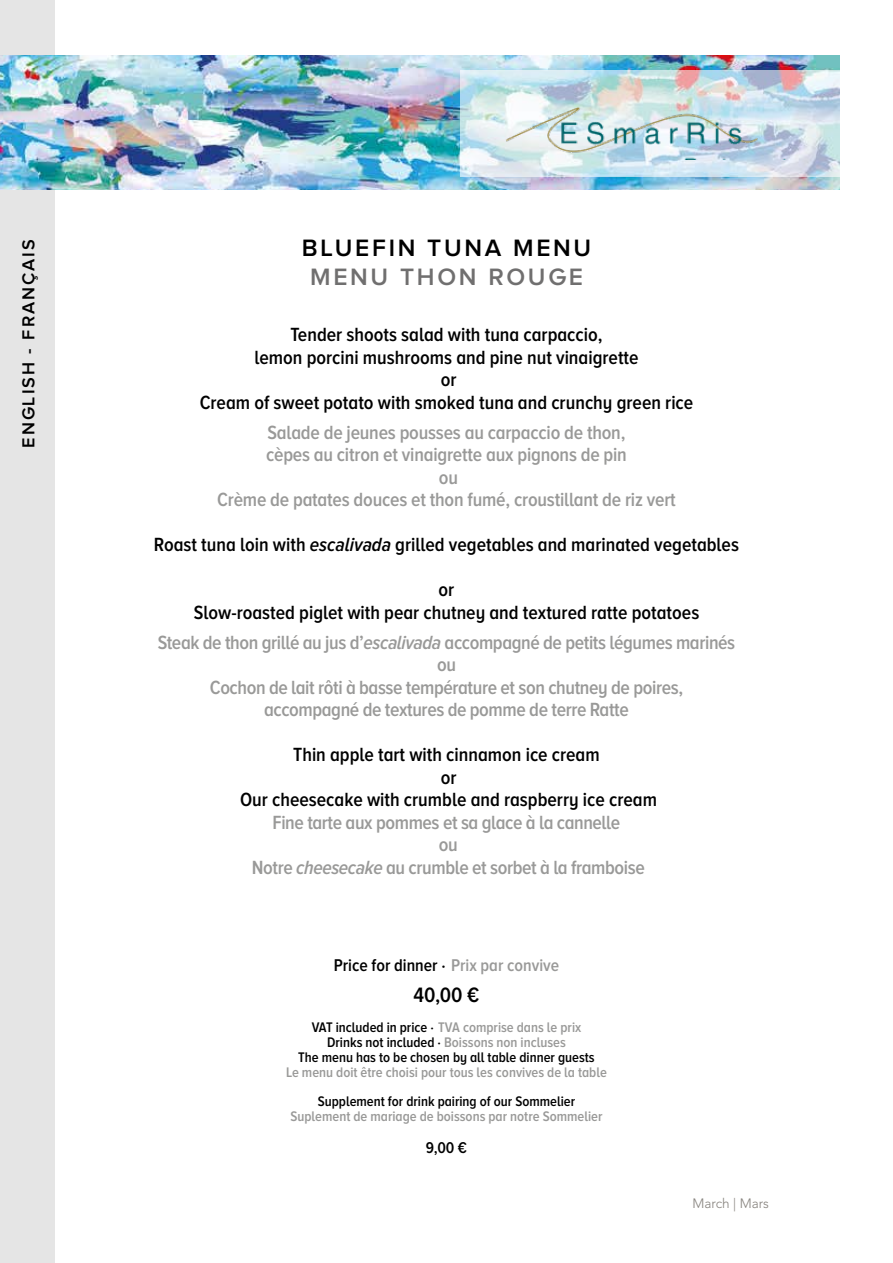
<style>
.page{position:relative;width:893px;height:1263px;background:#fff}
.page>*{position:absolute;margin:0;border:0;box-sizing:border-box;transform-origin:0 0}
.t1{font:600 24.6px "Proxima Nova A";letter-spacing:.11em;color:#000}
.t2{font:600 24.6px "Proxima Nova A";letter-spacing:.11em;color:#706f6f}
.t3{font:600 21.6px "Proxima Nova A Cond";color:#000}
.t4{font:600 19.8px/22.5px "Proxima Nova A Cond";letter-spacing:-.02em;color:#999998;text-align:center}
.t5{font:600 19.8px/22.5px "Proxima Nova A Cond";color:#000;text-align:center}
.t6{font:600 18px "Proxima Nova A";letter-spacing:.11em;color:#000}
.t7{font:600 17.7px "Proxima Nova A Cond";color:#000}
.t8{font:600 16.2px "Proxima Nova A Cond";color:#000}
.t9{font:600 14.4px/15px "Proxima Nova A Cond";color:#000;text-align:center}
.t10{font:600 14.4px "Proxima Nova A Cond";color:#999998}
.t11{font:300 13.5px "Avenir LT Std";color:#86827d}
.s1{font-style:italic}
.s2{color:#999998}
</style>
<div class="page">
<div style="left:0;top:0;width:54px;height:1263px;background:#e5e5e5"></div>
<img style="left:0;top:55px;width:840px;height:134px">
<svg style="left:460px;top:70px;width:380px;height:106px;background:#cfdfe9"></svg>
<img style="left:479px;top:80px;width:335px;height:80px">
<p class="t6" style="left:18px;top:448px;width:210px;rotate:-90deg">ENGLISH - FRANÇAIS</p>
<p class="t1" style="left:302px;top:234px;width:291px">BLUEFIN TUNA MENU</p>
<p class="t2" style="left:310px;top:262px;width:274px">MENU THON ROUGE</p>
<p class="t5" style="left:200px;top:323px;width:495px">Tender shoots salad with tuna carpaccio,<br>lemon porcini mushrooms and pine nut vinaigrette<br>or<br>Cream of sweet potato with smoked tuna and crunchy green rice</p>
<p class="t4" style="left:217px;top:421px;width:460px">Salade de jeunes pousses au carpaccio de thon,<br>cèpes au citron et vinaigrette aux pignons de pin<br>ou<br>Crème de patates douces et thon fumé, croustillant de riz vert</p>
<p class="t5" style="left:154px;top:533px;width:587px">Roast tuna loin with <span class="s1">escalivada</span> grilled vegetables and marinated vegetables</p>
<p class="t5" style="left:194px;top:578px;width:507px">or<br>Slow-roasted piglet with pear chutney and textured ratte potatoes</p>
<p class="t4" style="left:158px;top:631px;width:579px">Steak de thon grillé au jus d’<span class="s1">escalivada</span> accompagné de petits légumes marinés ou<br>Cochon de lait rôti à basse température et son chutney de poires,<br>accompagné de textures de pomme de terre Ratte</p>
<p class="t5" style="left:240px;top:743px;width:418px">Thin apple tart with cinnamon ice cream<br>or<br>Our cheesecake with crumble and raspberry ice cream</p>
<p class="t4" style="left:252px;top:811px;width:394px">Fine tarte aux pommes et sa glace à la cannelle<br>ou<br>Notre <span class="s1">cheesecake</span> au crumble et sorbet à la framboise</p>
<p class="t7" style="left:334px;top:956px;width:227px">Price for dinner · <span class="s2">Prix par convive</span></p>
<p class="t3" style="left:413px;top:983px;width:67px">40,00 €</p>
<p class="t9" style="left:298px;top:1020px;width:298px">VAT included in price · <span class="s2">TVA comprise dans le prix<br></span>Drinks not included · <span class="s2">Boissons non incluses<br></span>The menu has to be chosen by all table dinner guests</p>
<p class="t10" style="left:286px;top:1064px;width:322px">Le menu doit être choisi pour tous les convives de la table</p>
<p class="t9" style="left:318px;top:1093px;width:259px">Supplement for drink pairing of our Sommelier</p>
<p class="t10" style="left:290px;top:1108px;width:314px">Suplement de mariage de boissons par notre Sommelier</p>
<p class="t8" style="left:426px;top:1139px;width:43px">9,00 €</p>
<p class="t11" style="left:692px;top:1195px;width:78px">March | Mars</p>
</div>
